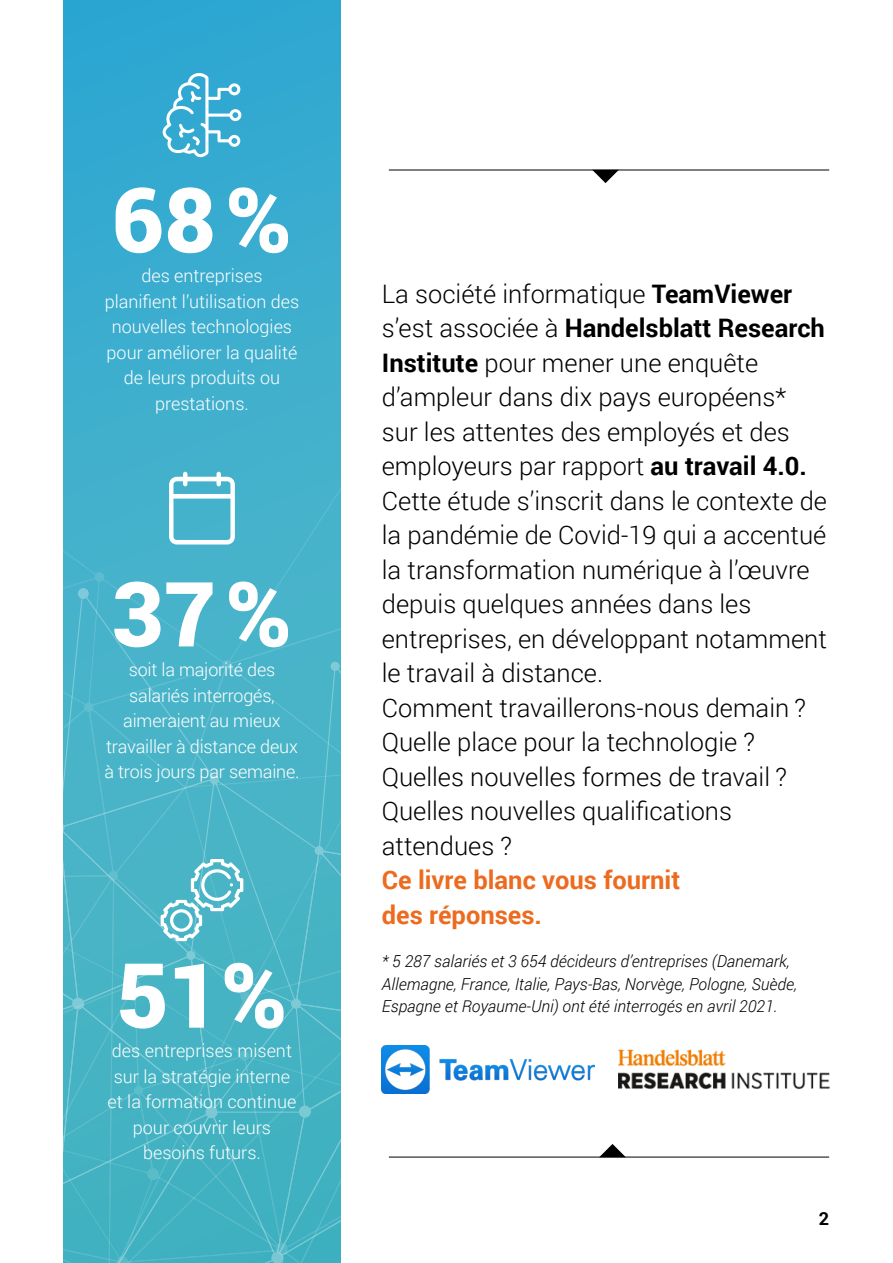
<style>
.page{position:relative;width:893px;height:1263px;background:#fff}
.page>*{position:absolute;margin:0;border:0;box-sizing:border-box;transform-origin:0 0}
.t1{font:900 90px "Roboto";color:#fff}
.t2{font:300 25.5px/34.5px "Roboto";color:#000}
.t3{font:700 25.5px/34.5px "Roboto";color:#ed6b1f}
.t4{font:300 18px/25.5px "Roboto";color:#fff;text-align:center}
.t5{font:700 18px "Roboto";color:#000}
.t6{font:italic 300 16.5px/22.5px "Roboto";color:#000}
.s1{font-weight:700}
</style>
<div class="page">
<img style="left:64px;top:0;width:276px;height:402px">
<hr style="left:389px;top:170px;width:440px;height:1px;background:#000">
<hr style="left:389px;top:1157px;width:440px;height:1px;background:#000">
<svg style="left:592px;top:170px;width:27px;height:13px"></svg>
<svg style="left:599px;top:1144px;width:27px;height:13px"></svg>
<svg style="left:162px;top:72px;width:79px;height:86px"></svg>
<svg style="left:64px;top:402px;width:276px;height:861px;background:#49b4c7"></svg>
<img style="left:618px;top:1049px;width:211px;height:40px">
<img style="left:382px;top:1045px;width:212px;height:48px">
<h1 class="t1" style="left:112px;top:157px;width:181px">68 %</h1>
<p class="t4" style="left:105px;top:262px;width:196px">des entreprises planifient l’utilisation des nouvelles technologies pour améliorer la qualité de leurs produits ou prestations.</p>
<h1 class="t1" style="left:112px;top:551px;width:181px">37 %</h1>
<p class="t4" style="left:104px;top:656px;width:197px">soit la majorité des salariés interrogés, aimeraient au mieux travailler à distance deux à trois jours par semaine.</p>
<h1 class="t1" style="left:116px;top:932px;width:173px">51%</h1>
<p class="t4" style="left:112px;top:1038px;width:182px">des entreprises misent</p>
<p class="t4" style="left:108px;top:1063px;width:190px">sur la stratégie interne et la formation continue pour couvrir leurs besoins futurs.</p>
<p class="t2" style="left:382px;top:275px;width:447px">La société informatique <span class="s1">TeamViewer </span>s’est associée à <span class="s1">Handelsblatt Research Institute</span> pour mener une enquête d’ampleur dans dix pays européens* sur les attentes des employés et des employeurs par rapport <span class="s1">au travail 4.0.<br></span>Cette étude s’inscrit dans le contexte de la pandémie de Covid-19 qui a accentué la transformation numérique à l’œuvre depuis quelques années dans les entreprises, en développant notamment le travail à distance.<br>Comment travaillerons-nous demain ?<br>Quelle place pour la technologie ?<br>Quelles nouvelles formes de travail ?<br>Quelles nouvelles qualifications attendues ?</p>
<p class="t3" style="left:382px;top:862px;width:300px">Ce livre blanc vous fournit des réponses.</p>
<p class="t6" style="left:382px;top:950px;width:417px">* 5 287 salariés et 3 654 décideurs d’entreprises (Danemark,<br>Allemagne, France, Italie, Pays-Bas, Norvège, Pologne, Suède,<br>Espagne et Royaume-Uni) ont été interrogés en avril 2021.</p>
<p class="t5" style="left:819px;top:1205px;width:12px">2</p>
</div>
